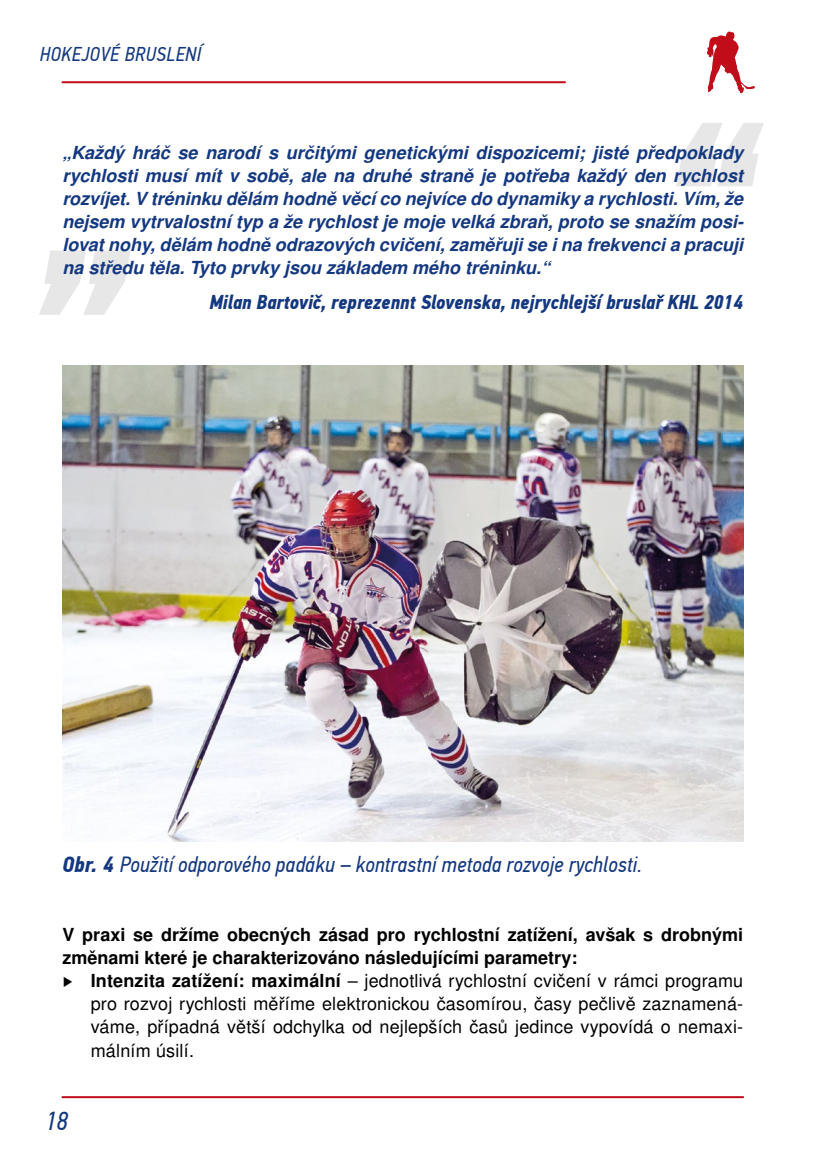
<style>
.page{position:relative;width:817px;height:1174px;background:#fff}
.page>*{position:absolute;margin:0;border:0;box-sizing:border-box;transform-origin:0 0}
.t1{font:italic 26px "PF Din Text Cond Pro";color:#14387f}
.t2{font:italic 22px "PF Din Text Cond Pro";letter-spacing:.01em;color:#14387f}
.t3{font:italic 700 20px "PF Din Text Cond Pro";color:#14387f}
.t4{font:italic 20px "PF Din Text Cond Pro";letter-spacing:.025em;color:#14387f}
.t5{font:italic 700 18px/23px "Nimbus Sans LOT";color:#14387f;text-align:justify}
.t6{font:18px "Nimbus Sans LOT";letter-spacing:.01em;color:#000}
.t7{font:700 18px "Nimbus Sans LOT";color:#000}
.s1{font-weight:700}
.s2{font-family:"PF Din Text Cond Pro";font-weight:700}
</style>
<div class="page">
<hr style="left:62px;top:81px;width:503px;height:2px;background:#c10c1a">
<hr style="left:62px;top:1096px;width:681px;height:2px;background:#c10c1a">
<svg style="left:39px;top:250px;width:92px;height:65px"></svg>
<svg style="left:676px;top:123px;width:87px;height:63px"></svg>
<img style="left:62px;top:365px;width:681px;height:476px">
<svg style="left:707px;top:32px;width:47px;height:61px"></svg>
<p class="t4" style="left:40px;top:43px;width:163px">HOKEJOVÉ BRUSLENÍ</p>
<p class="t5" style="left:62px;top:142px;width:683px">„Každý hráč se narodí s určitými genetickými dispozicemi; jisté předpoklady rychlosti musí mít v sobě, ale na druhé straně je potřeba každý den rychlost rozvíjet. V tréninku dělám hodně věcí co nejvíce do dynamiky a rychlosti. Vím, že nejsem vytrvalostní typ a že rychlost je moje velká zbraň, proto se snažím posi&shy;lovat nohy, dělám hodně odrazových cvičení, zaměřuji se i na frekvenci a pracuji na středu těla. Tyto prvky jsou základem mého tréninku.“</p>
<p class="t3" style="left:209px;top:289px;width:535px">Milan Bartovič, reprezennt Slovenska, nejrychlejší bruslař KHL 2014</p>
<p class="t2" style="left:62px;top:852px;width:581px"><span class="s1">Obr. 4</span> Použití odporového padáku – kontrastní metoda rozvoje rychlosti.</p>
<p class="t7" style="left:62px;top:924px;width:682px">V praxi se držíme obecných zásad pro rychlostní zatížení, avšak s drobnými</p>
<p class="t7" style="left:62px;top:947px;width:516px">změnami které je charakterizováno následujícími parametry:</p>
<p class="t6" style="left:62px;top:970px;width:682px"><span class="s2">‣</span> <span class="s1">Intenzita zatížení: maximální</span> – jednotlivá rychlostní cvičení v rámci programu</p>
<p class="t6" style="left:91px;top:993px;width:653px">pro rozvoj rychlosti měříme elektronickou časomírou, časy pečlivě zaznamená-</p>
<p class="t6" style="left:91px;top:1016px;width:653px">váme, případná větší odchylka od nejlepších časů jedince vypovídá o nemaxi-</p>
<p class="t6" style="left:91px;top:1039px;width:105px">málním úsilí.</p>
<h1 class="t1" style="left:45px;top:1106px;width:24px">18</h1>
</div>
